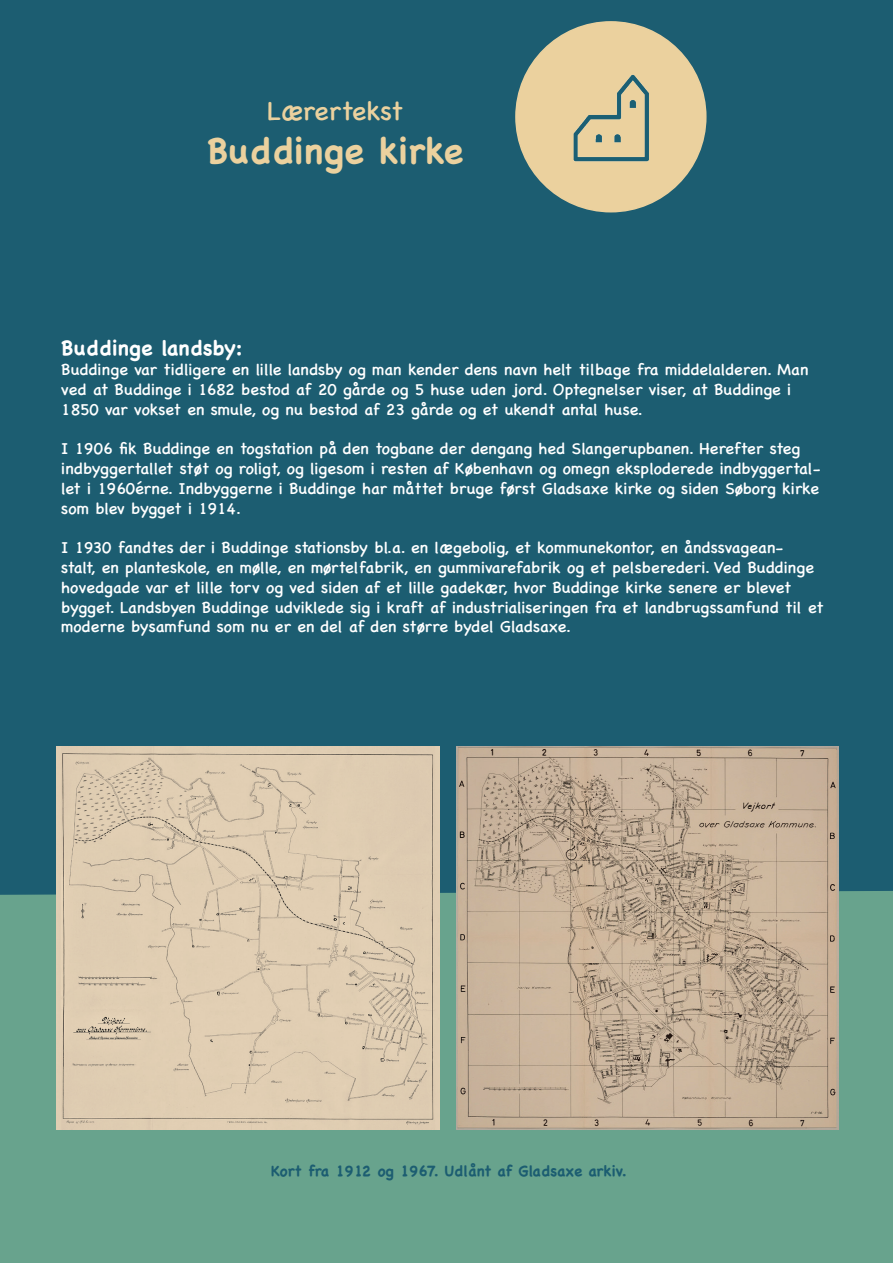
<style>
.page{position:relative;width:893px;height:1263px;background:#fff}
.page>*{position:absolute;margin:0;border:0;box-sizing:border-box;transform-origin:0 0}
.t1{font:700 36px "Chalkboard SE";color:#ebd19e}
.t2{font:27px "Chalkboard SE";color:#ebd19e}
.t3{font:700 21px "Chalkboard SE";color:#fff}
.t4{font:16.5px/19.8px "Chalkboard SE";color:#fff}
.t5{font:700 15px "Chalkboard SE";color:#1c5d71}
</style>
<div class="page">
<div style="left:0;top:0;width:893px;height:895px;background:#1c5d71"></div>
<div style="left:516px;top:22px;width:190px;height:190px;background:#ebd19e;border-radius:50%"></div>
<div style="left:0;top:891px;width:893px;height:372px;background:#68a38d"></div>
<img style="left:56px;top:747px;width:383px;height:383px">
<img style="left:573px;top:74px;width:76px;height:88px">
<img style="left:456px;top:747px;width:383px;height:383px">
<h2 class="t2" style="left:267px;top:87px;width:138px">Lærertekst</h2>
<h1 class="t1" style="left:207px;top:130px;width:257px">Buddinge kirke</h1>
<p class="t3" style="left:61px;top:336px;width:183px">Buddinge landsby:</p>
<p class="t4" style="left:61px;top:358px;width:749px">Buddinge var tidligere en lille landsby og man kender dens navn helt tilbage fra middelalderen. Man ved at Buddinge i 1682 bestod af 20 gårde og 5 huse uden jord. Optegnelser viser, at Buddinge i<br>1850 var vokset en smule, og nu bestod af 23 gårde og et ukendt antal huse.</p>
<p class="t4" style="left:61px;top:438px;width:761px">I 1906 fik Buddinge en togstation på den togbane der dengang hed Slangerupbanen. Herefter steg indbyggertallet støt og roligt, og ligesom i resten af København og omegn eksploderede indbyggertal&shy;let i 1960érne. Indbyggerne i Buddinge har måttet bruge først Gladsaxe kirke og siden Søborg kirke som blev bygget i 1914.</p>
<p class="t4" style="left:61px;top:537px;width:764px">I 1930 fandtes der i Buddinge stationsby bl.a. en lægebolig, et kommunekontor, en åndssvagean-<br>stalt, en planteskole, en mølle, en mørtelfabrik, en gummivarefabrik og et pelsberederi. Ved Buddinge hovedgade var et lille torv og ved siden af et lille gadekær, hvor Buddinge kirke senere er blevet bygget. Landsbyen Buddinge udviklede sig i kraft af industrialiseringen fra et landbrugssamfund til et moderne bysamfund som nu er en del af den større bydel Gladsaxe.</p>
<p class="t5" style="left:271px;top:1162px;width:357px">Kort fra 1912 og 1967. Udlånt af Gladsaxe arkiv.</p>
</div>
